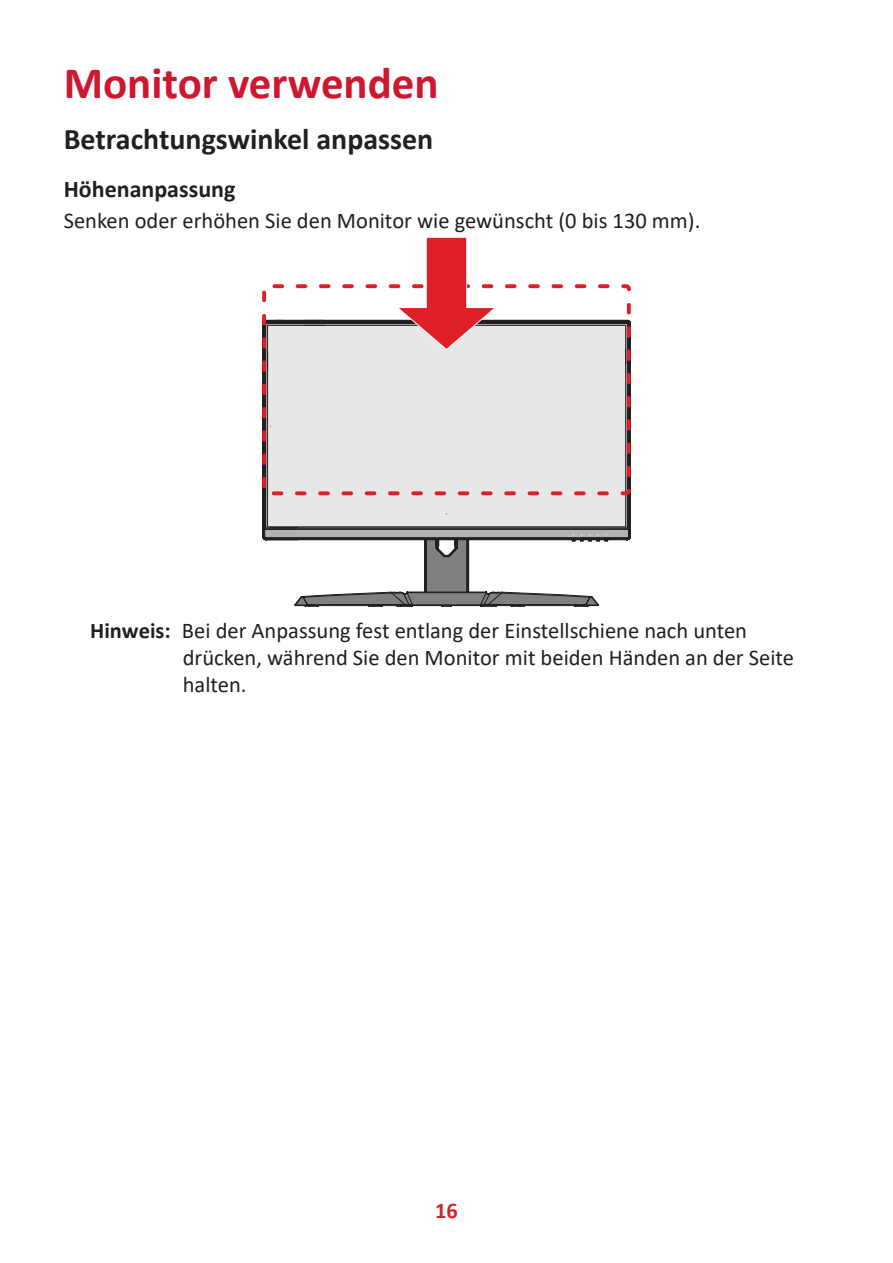
<style>
.page{position:relative;width:893px;height:1263px;background:#fff}
.page>*{position:absolute;margin:0;border:0;box-sizing:border-box;transform-origin:0 0}
.t1{font:700 45px "Calibri";color:#ce182f}
.t2{font:700 30px "Calibri";color:#231f20}
.t3{font:700 24px "Calibri";color:#231f20}
.t4{font:22.5px/27px "Calibri";color:#231f20}
.t5{font:700 22.5px "Calibri";color:#d1232a}
.s1{font-weight:700}
</style>
<div class="page">
<div style="left:262px;top:320px;width:369px;height:222px;background:#e6e7e6"></div>
<svg style="left:605px;top:533px;width:3px;height:8px"></svg>
<div style="left:262px;top:284px;width:369px;height:211px;border:4px dashed #dd1f28;border-radius:2px"></div>
<svg style="left:295px;top:481px;width:304px;height:126px"></svg>
<svg style="left:394px;top:237px;width:105px;height:114px"></svg>
<h1 class="t1" style="left:64px;top:52px;width:376px">Monitor verwenden</h1>
<h2 class="t2" style="left:64px;top:117px;width:371px">Betrachtungswinkel anpassen</h2>
<p class="t3" style="left:64px;top:172px;width:173px">Höhenanpassung</p>
<p class="t4" style="left:64px;top:207px;width:638px">Senken oder erhöhen Sie den Monitor wie gewünscht (0 bis 130 mm).</p>
<p class="t4" style="left:183px;top:616px;width:613px;text-indent:-93px"><span class="s1">Hinweis:</span> Bei der Anpassung fest entlang der Einstellschiene nach unten drücken, während Sie den Monitor mit beiden Händen an der Seite halten.</p>
<p class="t5" style="left:435px;top:1194px;width:24px">16</p>
</div>
